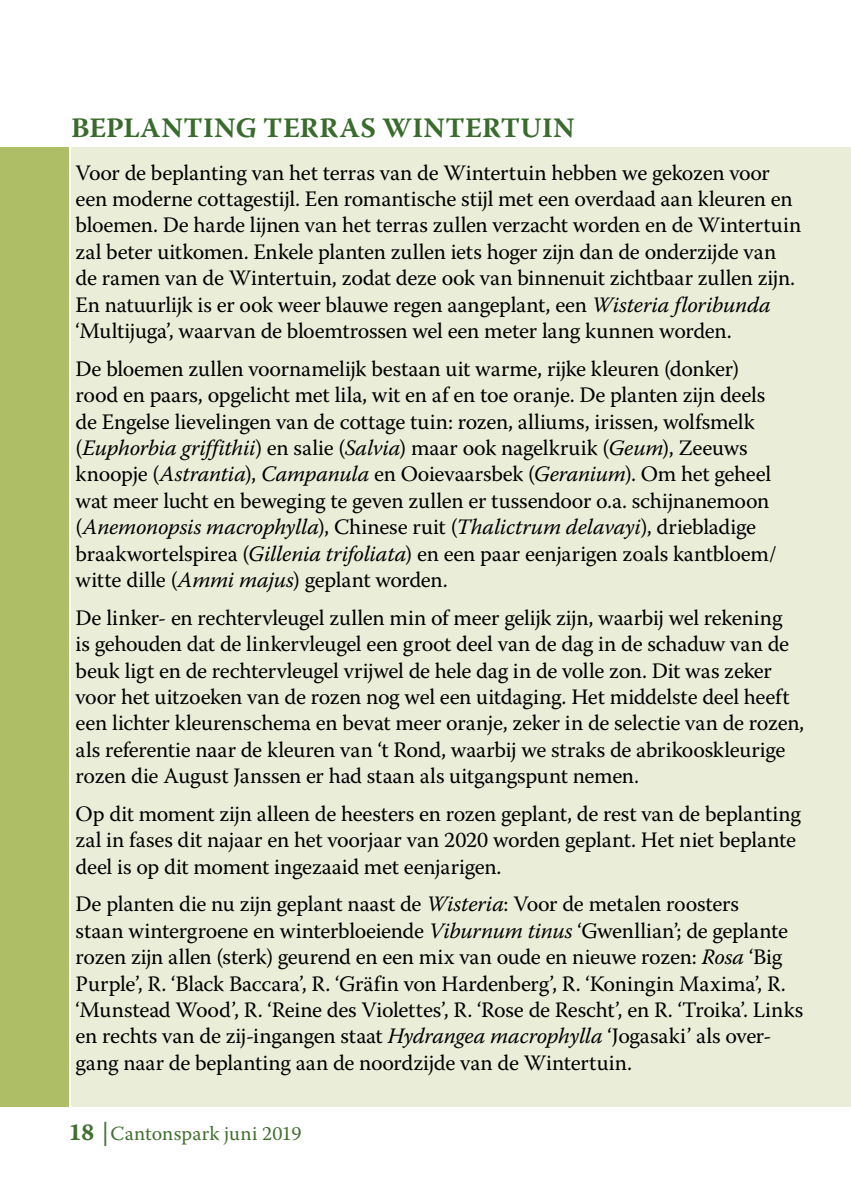
<style>
.page{position:relative;width:851px;height:1202px;background:#fff}
.page>*{position:absolute;margin:0;border:0;box-sizing:border-box;transform-origin:0 0}
.t1{font:700 28px "Warnock Pro";letter-spacing:.015em;color:#396b2c}
.t2{font:22px/26.4px "Warnock Pro";letter-spacing:-.005em;color:#000}
.t3{font:20px "Warnock Pro";letter-spacing:.015em;color:#437032}
.s1{font-style:italic}
.s2{font-family:"Warnock Pro Bold Capt";font-size:24px}
.s3{font-family:"Bookman Old Style"}
</style>
<div class="page">
<div style="left:71px;top:147px;width:779px;height:960px;background:#eaeed9"></div>
<div style="left:0;top:147px;width:68px;height:960px;background:#aebe67"></div>
<p class="t1" style="left:71px;top:111px;width:505px">BEPLANTING TERRAS WINTERTUIN</p>
<p class="t2" style="left:76px;top:159px;width:727px">Voor de beplanting van het terras van de Wintertuin hebben we gekozen voor een moderne cottagestijl. Een romantische stijl met een overdaad aan kleuren en bloemen. De harde lijnen van het terras zullen verzacht worden en de Wintertuin zal beter uitkomen. Enkele planten zullen iets hoger zijn dan de onderzijde van de ramen van de Wintertuin, zodat deze ook van binnenuit zichtbaar zullen zijn.<br>En natuurlijk is er ook weer blauwe regen aangeplant, een <span class="s1">Wisteria floribunda </span>‘Multijuga’, waarvan de bloemtrossen wel een meter lang kunnen worden.</p>
<p class="t2" style="left:76px;top:355px;width:702px">De bloemen zullen voornamelijk bestaan uit warme, rijke kleuren (donker) rood en paars, opgelicht met lila, wit en af en toe oranje. De planten zijn deels de Engelse lievelingen van de cottage tuin: rozen, alliums, irissen, wolfsmelk (<span class="s1">Euphorbia griffithii</span>) en salie (<span class="s1">Salvia</span>) maar ook nagelkruik (<span class="s1">Geum</span>), Zeeuws knoopje (<span class="s1">Astrantia</span>), <span class="s1">Campanula</span> en Ooievaarsbek (<span class="s1">Geranium</span>). Om het geheel wat meer lucht en beweging te geven zullen er tussendoor o.a. schijnanemoon (<span class="s1">Anemonopsis macrophylla</span>), Chinese ruit (<span class="s1">Thalictrum delavayi</span>), driebladige braakwortelspirea (<span class="s1">Gillenia trifoliata</span>) en een paar eenjarigen zoals kantbloem/ witte dille (<span class="s1">Ammi majus</span>) geplant worden.</p>
<p class="t2" style="left:76px;top:604px;width:730px">De linker- en rechtervleugel zullen min of meer gelijk zijn, waarbij wel rekening<br>is gehouden dat de linkervleugel een groot deel van de dag in de schaduw van de beuk ligt en de rechtervleugel vrijwel de hele dag in de volle zon. Dit was zeker voor het uitzoeken van de rozen nog wel een uitdaging. Het middelste deel heeft een lichter kleurenschema en bevat meer oranje, zeker in de selectie van de rozen, als referentie naar de kleuren van ‘t Rond, waarbij we straks de abrikooskleurige rozen die August Janssen er had staan als uitgangspunt nemen.</p>
<p class="t2" style="left:76px;top:800px;width:727px">Op dit moment zijn alleen de heesters en rozen geplant, de rest van de beplanting zal in fases dit najaar en het voorjaar van 2020 worden geplant. Het niet beplante deel is op dit moment ingezaaid met eenjarigen.</p>
<p class="t2" style="left:76px;top:891px;width:729px">De planten die nu zijn geplant naast de <span class="s1">Wisteria</span>: Voor de metalen roosters<br>staan wintergroene en winterbloeiende <span class="s1">Viburnum tinus</span> ‘Gwenllian’; de geplante rozen zijn allen (sterk) geurend en een mix van oude en nieuwe rozen: <span class="s1">Rosa</span> ‘Big Purple’, R. ‘Black Baccara’, R. ‘Gräfin von Hardenberg’, R. ‘Koningin Maxima’, R. ‘Munstead Wood’, R. ‘Reine des Violettes’, R. ‘Rose de Rescht’, en R. ‘Troika’. Links en rechts van de zij-ingangen staat <span class="s1">Hydrangea macrophylla</span> ‘Jogasaki’ als over&shy;gang naar de beplanting aan de noordzijde van de Wintertuin.</p>
<p class="t3" style="left:69px;top:1121px;width:234px"><span class="s2">18</span> <span class="s3">│</span>Cantonspark juni 2019</p>
</div>
